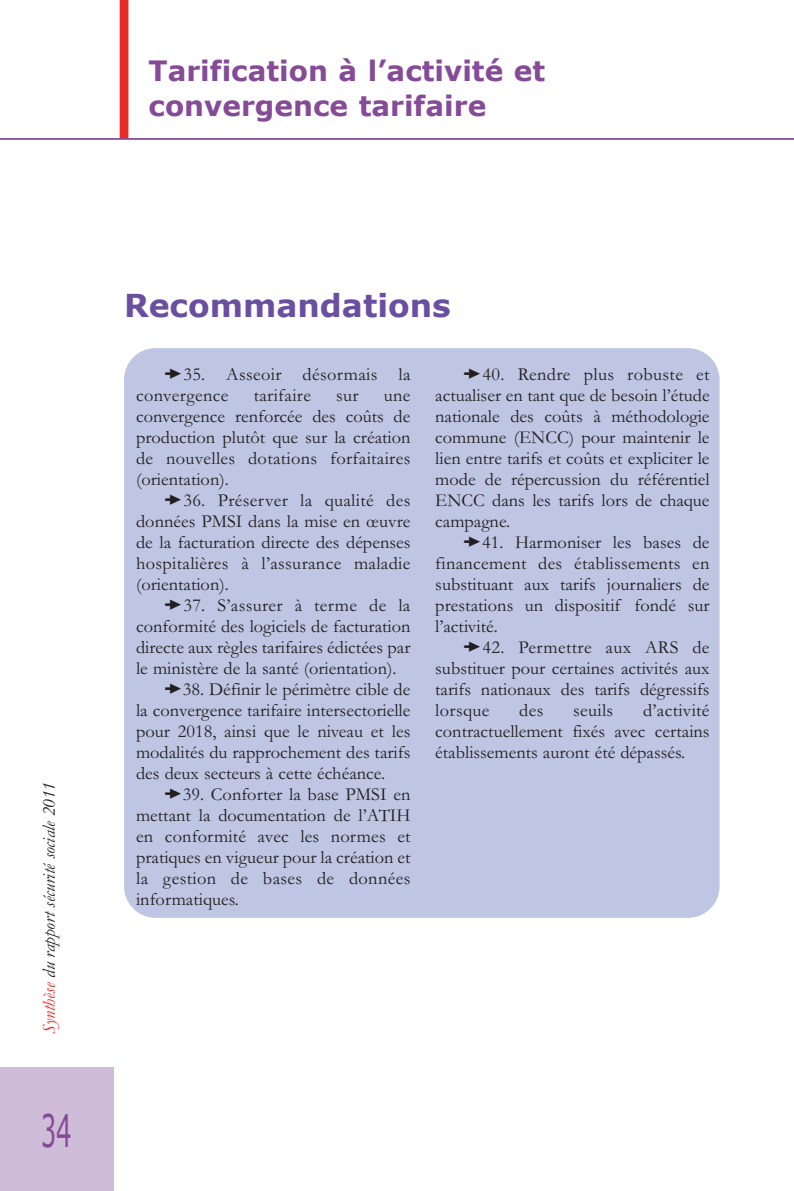
<style>
.page{position:relative;width:794px;height:1191px;background:#fff}
.page>*{position:absolute;margin:0;border:0;box-sizing:border-box;transform-origin:0 0}
.t1{font:44.8px "Verdana";color:#854b97;scale:.55 1}
.t2{font:700 31.5px "Verdana";color:#6a4fa0}
.t3{font:700 28px/35px "Verdana";color:#854b97}
.t4{font:18.38px/21px "Garamond";color:#231f20;text-align:justify}
.t5{font:italic 18.38px "Garamond";color:#231f20}
.s1{color:#ea2924}
</style>
<div class="page">
<div style="left:120px;top:1px;width:8px;height:138px;background:#ea2924"></div>
<hr style="left:0;top:138px;width:793px;height:2px;background:#854b97">
<div style="left:0;top:1067px;width:114px;height:124px;background:#cebcd9"></div>
<div style="left:124px;top:348px;width:595px;height:570px;background:#bec6e3;border-radius:32px"></div>
<h3 class="t3" style="left:149px;top:52px;width:398px">Tarification à l’activité et convergence tarifaire</h3>
<p class="t5" style="left:36px;top:1034px;width:254px;rotate:-90deg"><span class="s1">Synthèse</span> du rapport sécurité sociale 2011</p>
<h1 class="t1" style="left:41px;top:1102px;width:58px">34</h1>
<h2 class="t2" style="left:124px;top:285px;width:328px">Recommandations</h2>
<p class="t4" style="left:136px;top:363px;width:276px;text-indent:47px">35. Asseoir désormais la convergence</p>
<p class="t4" style="left:254px;top:384px;width:59px">tarifaire</p>
<p class="t4" style="left:336px;top:384px;width:24px">sur</p>
<p class="t4" style="left:136px;top:384px;width:276px;text-indent:248px">une convergence renforcée des coûts de production plutôt que sur la création de nouvelles dotations forfaitaires (orientation).</p>
<p class="t4" style="left:136px;top:489px;width:276px;text-indent:47px">36. Préserver la qualité des données PMSI dans la mise en œuvre de la facturation directe des dépenses hospitalières à l’assurance maladie (orientation).</p>
<p class="t4" style="left:136px;top:594px;width:276px;text-indent:47px">37. S’assurer à terme de la conformité des logiciels de facturation directe aux règles tarifaires édictées par le ministère de la santé (orientation).</p>
<p class="t4" style="left:136px;top:678px;width:276px;text-indent:47px">38. Définir le périmètre cible de la convergence tarifaire intersectorielle pour 2018, ainsi que le niveau et les modalités du rapprochement des tarifs des deux secteurs à cette échéance.</p>
<p class="t4" style="left:136px;top:783px;width:276px;text-indent:47px">39. Conforter la base PMSI en mettant la documentation de l’ATIH en conformité avec les normes et pratiques en vigueur pour la création et la gestion de bases de données informatiques.</p>
<p class="t4" style="left:435px;top:363px;width:276px;text-indent:47px">40. Rendre plus robuste et actualiser en tant que de besoin l’étude nationale des coûts à méthodologie commune (ENCC) pour maintenir le lien entre tarifs et coûts et expliciter le mode de répercussion du référentiel ENCC dans les tarifs lors de chaque campagne.</p>
<p class="t4" style="left:435px;top:531px;width:276px;text-indent:47px">41. Harmoniser les bases de financement des établissements en substituant aux tarifs journaliers de prestations un dispositif fondé sur l’activité.</p>
<p class="t4" style="left:435px;top:636px;width:276px;text-indent:47px">42. Permettre aux ARS de substituer pour certaines activités aux tarifs nationaux des tarifs dégressifs lorsque</p>
<p class="t4" style="left:435px;top:699px;width:276px;text-indent:208px">d’activité contractuellement fixés avec certains établissements auront été dépassés.</p>
<p class="t4" style="left:519px;top:699px;width:26px">des</p>
<p class="t4" style="left:573px;top:699px;width:42px">seuils</p>
</div>
